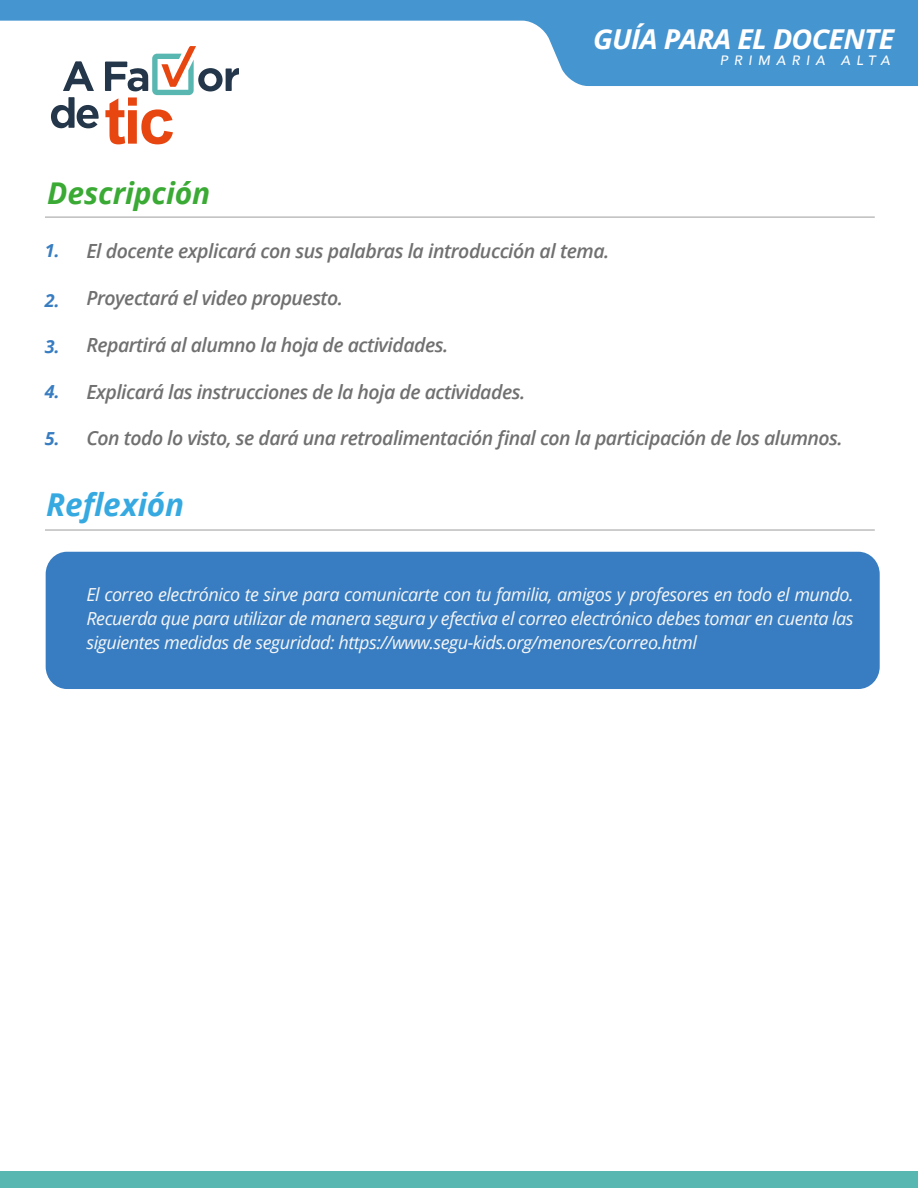
<style>
.page{position:relative;width:918px;height:1188px;background:#fff}
.page>*{position:absolute;margin:0;border:0;box-sizing:border-box;transform-origin:0 0}
.t1{font:italic 700 31.5px "Open Sans";color:#36a9e1}
.t2{font:italic 700 30px "Open Sans";letter-spacing:-.005em;color:#3aaa35}
.t3{font:italic 700 27.45px "Open Sans";letter-spacing:-.025em;color:#fff;scale:1.04 1}
.t4{font:italic 600 19.5px "Open Sans";letter-spacing:-.025em;color:#717070}
.t5{font:italic 18px/24.2px "Open Sans";letter-spacing:-.025em;color:#f6f6f6;text-align:justify}
.t6{font:italic 700 18px "Open Sans";color:#387dc1}
.t7{font:italic 500 13.5px "Avenir";letter-spacing:.445em;color:#fff}
</style>
<div class="page">
<div style="left:46px;top:552px;width:834px;height:137px;background:#387dc1;border-radius:22px"></div>
<svg style="left:63px;top:86px;width:31px;height:5px"></svg>
<svg style="left:51px;top:97px;width:48px;height:32px"></svg>
<svg style="left:105px;top:86px;width:127px;height:58px"></svg>
<hr style="left:45px;top:217px;width:830px;height:1px;background:#9d9d9c">
<svg style="left:0;top:0;width:918px;height:86px;fill:#4595d1"></svg>
<hr style="left:45px;top:530px;width:830px;height:1px;background:#9d9d9c">
<div style="left:0;top:1172px;width:918px;height:16px;background:#59b7b2"></div>
<h2 class="t2" style="left:47px;top:172px;width:165px">Descripción</h2>
<h3 class="t3" style="left:593px;top:20px;width:291px">GUÍA PARA EL DOCENTE</h3>
<p class="t7" style="left:720px;top:52px;width:172px">PRIMARIA ALTA</p>
<p class="t6" style="left:45px;top:238px;width:16px">1.</p>
<p class="t6" style="left:45px;top:287px;width:16px">2.</p>
<p class="t6" style="left:45px;top:334px;width:16px">3.</p>
<p class="t6" style="left:45px;top:379px;width:16px">4.</p>
<p class="t6" style="left:45px;top:425px;width:16px">5.</p>
<p class="t4" style="left:86px;top:238px;width:525px">El docente explicará con sus palabras la introducción al tema.</p>
<p class="t4" style="left:86px;top:285px;width:258px">Proyectará el video propuesto.</p>
<p class="t4" style="left:86px;top:331px;width:363px">Repartirá al alumno la hoja de actividades.</p>
<p class="t4" style="left:86px;top:378px;width:440px">Explicará las instrucciones de la hoja de actividades.</p>
<p class="t4" style="left:86px;top:425px;width:758px">Con todo lo visto, se dará una retroalimentación final con la participación de los alumnos.</p>
<h1 class="t1" style="left:46px;top:483px;width:140px">Reflexión</h1>
<p class="t5" style="left:86px;top:582px;width:769px">El correo electrónico te sirve para comunicarte con tu familia, amigos y profesores en todo el mundo.<br>Recuerda que para utilizar de manera segura y efectiva el correo electrónico debes tomar en cuenta las siguientes medidas de seguridad: https://www.segu-kids.org/menores/correo.html</p>
</div>
